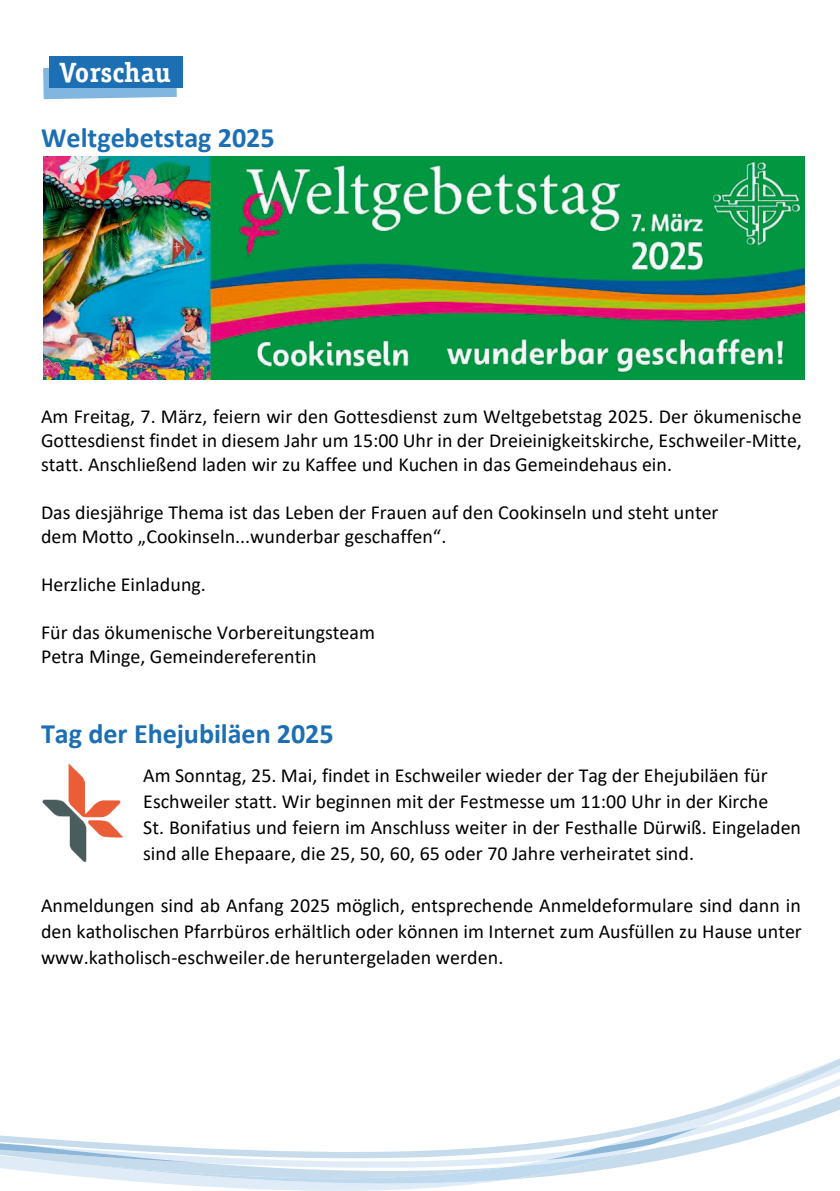
<style>
.page{position:relative;width:840px;height:1191px;background:#fff}
.page>*{position:absolute;margin:0;border:0;box-sizing:border-box;transform-origin:0 0}
.t1{font:700 28px "Calibri";color:#1b6fb2}
.t2{font:700 28px "Officina Serif";color:#fff}
.t3{font:20px/26px "Calibri";color:#000}
</style>
<div class="page">
<svg style="left:698px;top:1059px;width:141px;height:94px"></svg>
<svg style="left:0;top:1112px;width:698px;height:79px"></svg>
<img style="left:43px;top:156px;width:760px;height:223px">
<img style="left:42px;top:763px;width:81px;height:99px">
<svg style="left:43px;top:67px;width:134px;height:32px;background:#8bbce1"></svg>
<div style="left:49px;top:57px;width:134px;height:31px;background:#1b6fb2"></div>
<h1 class="t2" style="left:59px;top:55px;width:113px">Vorschau</h1>
<h1 class="t1" style="left:41px;top:118px;width:235px">Weltgebetstag 2025</h1>
<p class="t3" style="left:41px;top:404px;width:761px;line-height:24px;text-align:justify">Am Freitag, 7. März, feiern wir den Gottesdienst zum Weltgebetstag 2025. Der ökumenische Gottesdienst findet in diesem Jahr um 15:00 Uhr in der Dreieinigkeitskirche, Eschweiler-Mitte, statt. Anschließend laden wir zu Kaffee und Kuchen in das Gemeindehaus ein.</p>
<p class="t3" style="left:41px;top:500px;width:678px;line-height:24px">Das diesjährige Thema ist das Leben der Frauen auf den Cookinseln und steht unter dem Motto „Cookinseln...wunderbar geschaffen“.</p>
<p class="t3" style="left:41px;top:571px;width:166px">Herzliche Einladung.</p>
<p class="t3" style="left:41px;top:620px;width:335px;line-height:24px">Für das ökumenische Vorbereitungsteam<br>Petra Minge, Gemeindereferentin</p>
<h1 class="t1" style="left:41px;top:714px;width:294px">Tag der Ehejubiläen 2025</h1>
<p class="t3" style="left:143px;top:761px;width:659px">Am Sonntag, 25. Mai, findet in Eschweiler wieder der Tag der Ehejubiläen für Eschweiler statt. Wir beginnen mit der Festmesse um 11:00 Uhr in der Kirche<br>St. Bonifatius und feiern im Anschluss weiter in der Festhalle Dürwiß. Eingeladen sind alle Ehepaare, die 25, 50, 60, 65 oder 70 Jahre verheiratet sind.</p>
<p class="t3" style="left:41px;top:891px;width:762px;text-align:justify">Anmeldungen sind ab Anfang 2025 möglich, entsprechende Anmeldeformulare sind dann in den katholischen Pfarrbüros erhältlich oder können im Internet zum Ausfüllen zu Hause unter www.katholisch-eschweiler.de heruntergeladen werden.</p>
</div>
